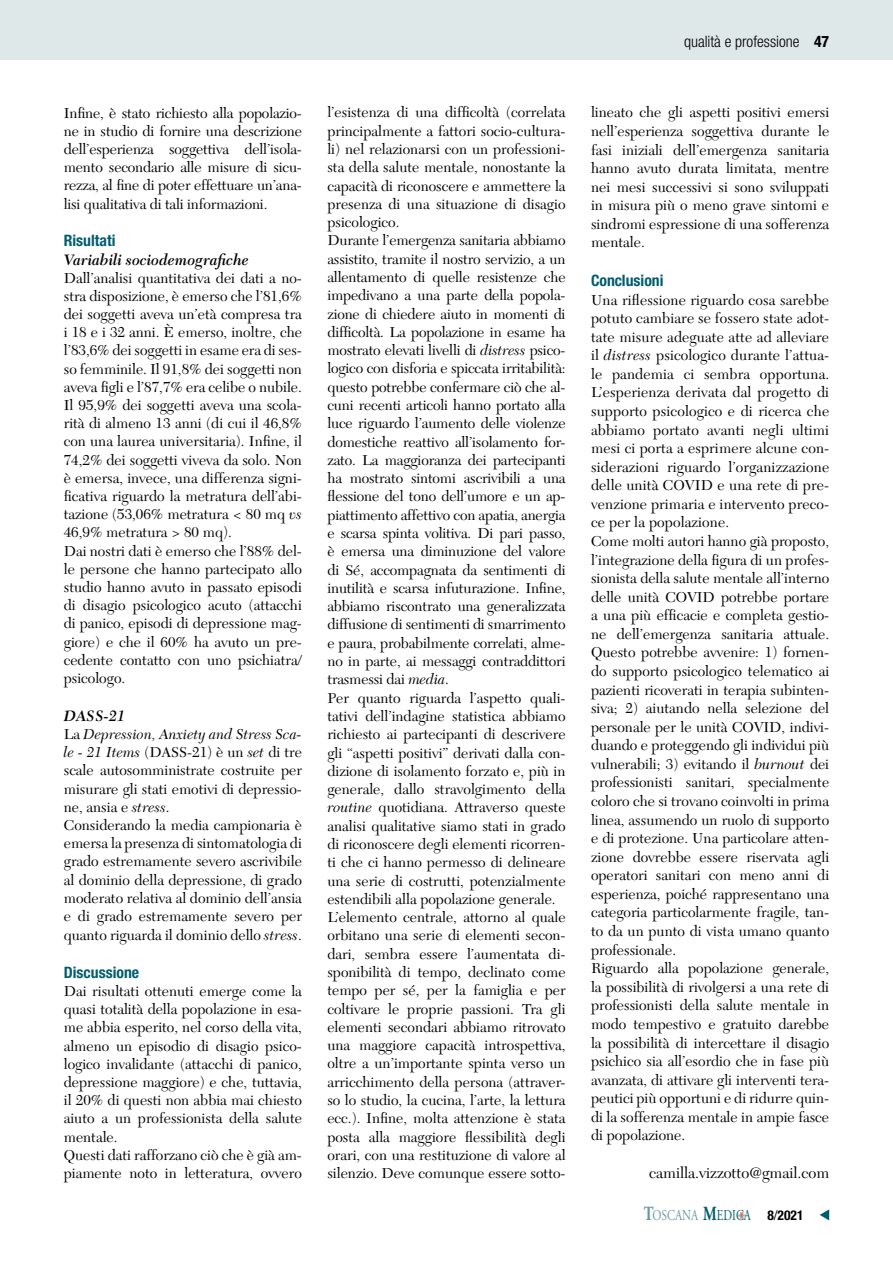
<style>
.page{position:relative;width:893px;height:1263px;background:#fff}
.page>*{position:absolute;margin:0;border:0;box-sizing:border-box;transform-origin:0 0}
.t1{font:italic 600 15.75px "New Caledonia LT Std";color:#000}
.t2{font:700 condensed 15.75px "Helvetica Neue LT Std";color:#005d6f}
.t3{font:300 condensed 15.75px "Helvetica Neue LT Std";color:#000}
.t4{font:15.75px "New Caledonia LT Std";color:#000}
.t5{font:15px/18.3px "New Caledonia LT Std";color:#000}
.t6{font:15px "Adobe Garamond Pro";color:#6c97a2;scale:.76 1}
.s1{font-style:italic}
.s2{font-weight:700}
.s3{font-weight:700;font-size:20.1px}
.s4{font-weight:700;font-size:20.1px;color:#005d6f}
.s5{color:#005d6f}
.s6{font-family:"Helvetica Neue LT Std";font-weight:700;font-stretch:condensed;font-size:13.5px;color:#000}
.s7{font-family:"Helvetica Neue LT Std";font-stretch:condensed;font-size:13.5px;color:#000}
</style>
<div class="page">
<svg style="left:738px;top:1212px;width:6px;height:6px"></svg>
<svg style="left:820px;top:1209px;width:9px;height:11px"></svg>
<div style="left:0;top:0;width:893px;height:60px;background:#dee8e9"></div>
<p class="t5" style="left:64px;top:104px;width:240px;text-align:justify">Infine, è stato richiesto alla popolazio&shy;ne in studio di fornire una descrizione dell’esperienza soggettiva dell’isola&shy;mento secondario alle misure di sicu&shy;rezza, al fine di poter effettuare un’ana&shy;lisi qualitativa di tali informazioni.</p>
<p class="t2" style="left:64px;top:230px;width:53px">Risultati</p>
<p class="t1" style="left:64px;top:250px;width:187px">Variabili sociodemografiche</p>
<p class="t5" style="left:64px;top:269px;width:240px">Dall’analisi quantitativa dei dati a no&shy;stra disposizione, è emerso che l’81,6% dei soggetti aveva un’età compresa tra i 18 e i 32 anni. È emerso, inoltre, che l’83,6% dei soggetti in esame era di ses&shy;so femminile. Il 91,8% dei soggetti non aveva figli e l’87,7% era celibe o nubile.<br>Il 95,9% dei soggetti aveva una scola&shy;rità di almeno 13 anni (di cui il 46,8% con una laurea universitaria). Infine, il 74,2% dei soggetti viveva da solo. Non è emersa, invece, una differenza signi&shy;ficativa riguardo la metratura dell’abi&shy;tazione (53,06% metratura &lt; 80 mq <span class="s1">vs </span>46,9% metratura &gt; 80 mq).<br>Dai nostri dati è emerso che l’88% del&shy;le persone che hanno partecipato allo studio hanno avuto in passato episodi di disagio psicologico acuto (attacchi di panico, episodi di depressione mag&shy;giore) e che il 60% ha avuto un pre&shy;cedente contatto con uno psichiatra/ psicologo.</p>
<p class="t1" style="left:64px;top:706px;width:63px">DASS-21</p>
<p class="t5" style="left:64px;top:725px;width:240px">La <span class="s1">Depression, Anxiety and Stress Sca&shy;le - 21 Items</span> (DASS-21) è un <span class="s1">set</span> di tre scale autosomministrate costruite per misurare gli stati emotivi di depressio&shy;ne, ansia e <span class="s1">stress</span>.<br>Considerando la media campionaria è emersa la presenza di sintomatologia di grado estremamente severo ascrivibile al dominio della depressione, di grado moderato relativa al dominio dell’ansia e di grado estremamente severo per quanto riguarda il dominio dello <span class="s1">stress</span>.</p>
<p class="t2" style="left:64px;top:963px;width:77px">Discussione</p>
<p class="t5" style="left:64px;top:982px;width:240px">Dai risultati ottenuti emerge come la quasi totalità della popolazione in esa&shy;me abbia esperito, nel corso della vita, almeno un episodio di disagio psico&shy;logico invalidante (attacchi di panico, depressione maggiore) e che, tuttavia, il 20% di questi non abbia mai chiesto aiuto a un professionista della salute mentale.<br>Questi dati rafforzano ciò che è già am&shy;piamente noto in letteratura, ovvero</p>
<p class="t5" style="left:327px;top:104px;width:240px">l’esistenza di una difficoltà (correlata principalmente a fattori socio-cultura&shy;li) nel relazionarsi con un professioni&shy;sta della salute mentale, nonostante la capacità di riconoscere e ammettere la presenza di una situazione di disagio psicologico.<br>Durante l’emergenza sanitaria abbiamo assistito, tramite il nostro servizio, a un allentamento di quelle resistenze che impedivano a una parte della popola&shy;zione di chiedere aiuto in momenti di difficoltà. La popolazione in esame ha mostrato elevati livelli di <span class="s1">distress</span> psico&shy;logico con disforia e spiccata irritabilità: questo potrebbe confermare ciò che al&shy;cuni recenti articoli hanno portato alla luce riguardo l’aumento delle violenze domestiche reattivo all’isolamento for&shy;zato. La maggioranza dei partecipanti ha mostrato sintomi ascrivibili a una flessione del tono dell’umore e un ap&shy;piattimento affettivo con apatia, anergia e scarsa spinta volitiva. Di pari passo, è emersa una diminuzione del valore di Sé, accompagnata da sentimenti di inutilità e scarsa infuturazione. Infine, abbiamo riscontrato una generalizzata diffusione di sentimenti di smarrimento e paura, probabilmente correlati, alme&shy;no in parte, ai messaggi contraddittori trasmessi dai <span class="s1">media</span>.<br>Per quanto riguarda l’aspetto quali&shy;tativi dell’indagine statistica abbiamo richiesto ai partecipanti di descrivere gli “aspetti positivi” derivati dalla con&shy;dizione di isolamento forzato e, più in generale, dallo stravolgimento della <span class="s1">routine</span> quotidiana. Attraverso queste analisi qualitative siamo stati in grado di riconoscere degli elementi ricorren&shy;ti che ci hanno permesso di delineare una serie di costrutti, potenzialmente estendibili alla popolazione generale.<br>L’elemento centrale, attorno al quale orbitano una serie di elementi secon&shy;dari, sembra essere l’aumentata di&shy;sponibilità di tempo, declinato come tempo per sé, per la famiglia e per coltivare le proprie passioni. Tra gli elementi secondari abbiamo ritrovato una maggiore capacità introspettiva, oltre a un’importante spinta verso un arricchimento della persona (attraver&shy;so lo studio, la cucina, l’arte, la lettura ecc.). Infine, molta attenzione è stata posta alla maggiore flessibilità degli orari, con una restituzione di valore al silenzio. Deve comunque essere sotto-</p>
<p class="t3" style="left:684px;top:32px;width:117px">qualità e prof sio e</p>
<p class="t3" style="left:752px;top:32px;width:79px">testatina <span class="s2">47</span></p>
<p class="t5" style="left:591px;top:104px;width:240px;text-align:justify">lineato che gli aspetti positivi emersi nell’esperienza soggettiva durante le fasi iniziali dell’emergenza sanitaria hanno avuto durata limitata, mentre nei mesi successivi si sono sviluppati in misura più o meno grave sintomi e sindromi espressione di una sofferenza mentale.</p>
<p class="t2" style="left:591px;top:271px;width:74px">Conclusioni</p>
<p class="t5" style="left:591px;top:291px;width:240px">Una riflessione riguardo cosa sarebbe potuto cambiare se fossero state adot&shy;tate misure adeguate atte ad alleviare il <span class="s1">distress</span> psicologico durante l’attua&shy;le pandemia ci sembra opportuna.<br>L’esperienza derivata dal progetto di supporto psicologico e di ricerca che abbiamo portato avanti negli ultimi mesi ci porta a esprimere alcune con&shy;siderazioni riguardo l’organizzazione delle unità COVID e una rete di pre&shy;venzione primaria e intervento preco&shy;ce per la popolazione.<br>Come molti autori hanno già proposto, l’integrazione della figura di un profes&shy;sionista della salute mentale all’interno delle unità COVID potrebbe portare a una più efficacie e completa gestio&shy;ne dell’emergenza sanitaria attuale.<br>Questo potrebbe avvenire: 1) fornen&shy;do supporto psicologico telematico ai pazienti ricoverati in terapia subinten&shy;siva; 2) aiutando nella selezione del personale per le unità COVID, indivi&shy;duando e proteggendo gli individui più vulnerabili; 3) evitando il <span class="s1">burnout</span> dei professionisti sanitari, specialmente coloro che si trovano coinvolti in prima linea, assumendo un ruolo di supporto e di protezione. Una particolare atten&shy;zione dovrebbe essere riservata agli operatori sanitari con meno anni di esperienza, poiché rappresentano una categoria particolarmente fragile, tan&shy;to da un punto di vista umano quanto professionale.<br>Riguardo alla popolazione generale, la possibilità di rivolgersi a una rete di professionisti della salute mentale in modo tempestivo e gratuito darebbe la possibilità di intercettare il disagio psichico sia all’esordio che in fase più avanzata, di attivare gli interventi tera&shy;peutici più opportuni e di ridurre quin&shy;di la sofferenza mentale in ampie fasce di popolazione.</p>
<p class="t4" style="left:649px;top:1163px;width:181px">camilla.vizzotto@gmail.com</p>
<p class="t6" style="left:644px;top:1206px;width:212px"><span class="s3">T</span>OSCANA <span class="s4">M</span><span class="s5">EDICA</span> <span class="s6">8</span><span class="s7">/</span><span class="s6">2021</span></p>
</div>
